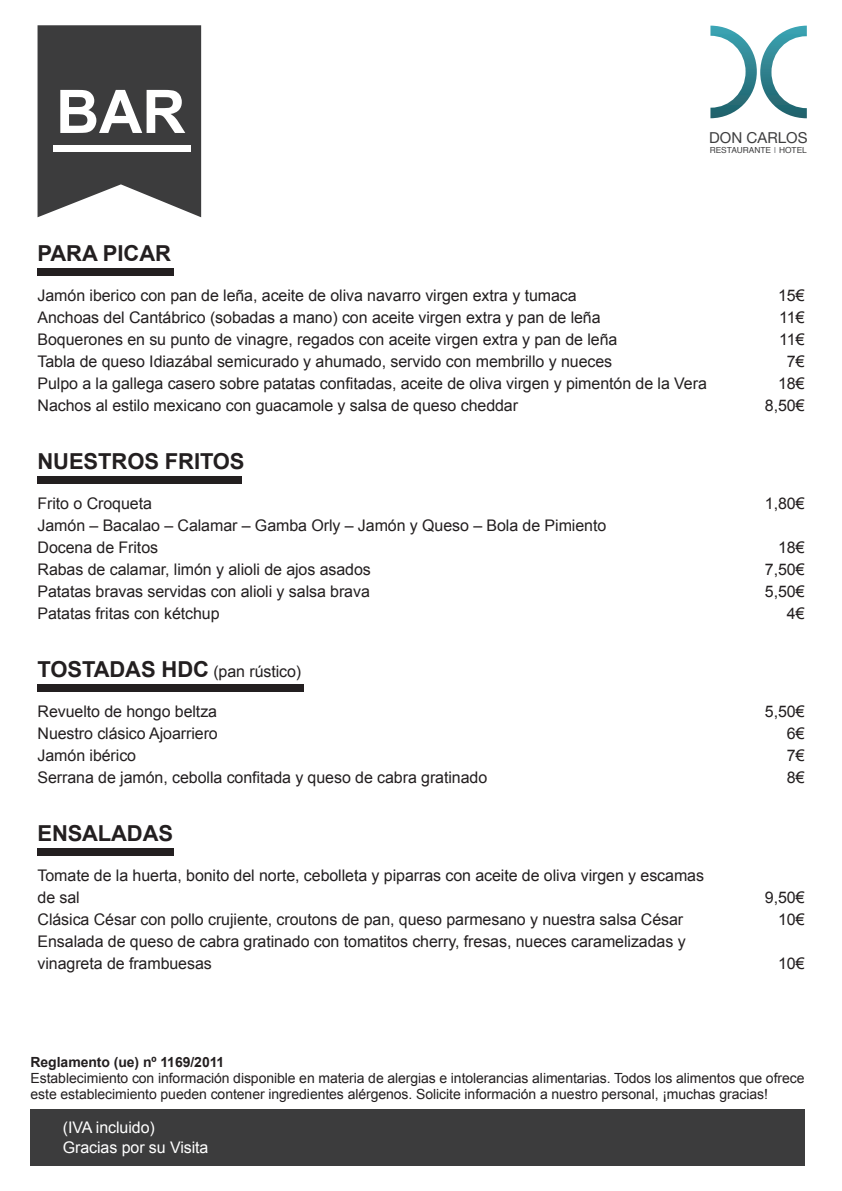
<style>
.page{position:relative;width:842px;height:1191px;background:#fff}
.page>*{position:absolute;margin:0;border:0;box-sizing:border-box;transform-origin:0 0}
.t1{font:700 60.2px "Arial";color:#fff}
.t2{font:700 22px "Arial";letter-spacing:-.005em;color:#231f20}
.t3{font:16px/22px "Arial";letter-spacing:-.005em;color:#231f20}
.t4{font:16px/20px "Arial";letter-spacing:-.005em;color:#fff}
.t5{font:15.2px "Helvetica Neue";color:#3e3e3f}
.t6{font:14px/16px "Arial";letter-spacing:-.005em;color:#231f20}
.t7{font:700 14px "Arial";letter-spacing:-.005em;color:#231f20}
.t8{font:8.4px "Helvetica";color:#3e3e3f}
.s1{color:#808285}
.s2{font-weight:700;font-size:22px}
</style>
<div class="page">
<svg style="left:38px;top:25px;width:163px;height:192px;background:#4d4d4e"></svg>
<div style="left:31px;top:1108px;width:774px;height:57px;background:#3c3c3d"></div>
<div style="left:53px;top:145px;width:138px;height:7px;background:#fff"></div>
<div style="left:38px;top:268px;width:136px;height:8px;background:#231f20"></div>
<div style="left:38px;top:684px;width:266px;height:8px;background:#231f20"></div>
<div style="left:38px;top:476px;width:204px;height:8px;background:#231f20"></div>
<div style="left:38px;top:848px;width:136px;height:8px;background:#231f20"></div>
<svg style="left:710px;top:26px;width:97px;height:92px"></svg>
<h1 class="t1" style="left:56px;top:78px;width:131px">BAR</h1>
<h2 class="t2" style="left:38px;top:241px;width:135px">PARA PICAR</h2>
<p class="t5" style="left:709px;top:128px;width:100px">DON CARLOS</p>
<p class="t8" style="left:710px;top:143px;width:99px">RESTAURANTE <span class="s1">I</span> HOTEL</p>
<p class="t3" style="left:38px;top:284px;width:671px">Jamón iberico con pan de leña, aceite de oliva navarro virgen extra y tumaca<br>Anchoas del Cantábrico (sobadas a mano) con aceite virgen extra y pan de leña<br>Boquerones en su punto de vinagre, regados con aceite virgen extra y pan de leña<br>Tabla de queso Idiazábal semicurado y ahumado, servido con membrillo y nueces<br>Pulpo a la gallega casero sobre patatas confitadas, aceite de oliva virgen y pimentón de la Vera Nachos al estilo mexicano con guacamole y salsa de queso cheddar</p>
<p class="t3" style="left:765px;top:284px;width:41px;text-align:right">15€<br>11€<br>11€<br>7€<br>18€<br>8,50€</p>
<h2 class="t2" style="left:38px;top:449px;width:209px">NUESTROS FRITOS</h2>
<p class="t3" style="left:38px;top:492px;width:570px">Frito o Croqueta<br>Jamón – Bacalao – Calamar – Gamba Orly – Jamón y Queso – Bola de Pimiento Docena de Fritos<br>Rabas de calamar, limón y alioli de ajos asados<br>Patatas bravas servidas con alioli y salsa brava<br>Patatas fritas con kétchup</p>
<p class="t3" style="left:765px;top:492px;width:41px">1,80€</p>
<p class="t3" style="left:765px;top:536px;width:41px;text-align:right">18€<br>7,50€<br>5,50€<br>4€</p>
<p class="t3" style="left:38px;top:661px;width:265px"><span class="s2">TOSTADAS HDC</span> (pan rústico)</p>
<p class="t3" style="left:38px;top:700px;width:451px">Revuelto de hongo beltza<br>Nuestro clásico Ajoarriero<br>Jamón ibérico<br>Serrana de jamón, cebolla confitada y queso de cabra gratinado</p>
<p class="t3" style="left:787px;top:700px;width:19px;text-align:justify;text-indent:-22px">5,50€ 6€ 7€ 8€</p>
<h2 class="t2" style="left:38px;top:821px;width:137px">ENSALADAS</h2>
<p class="t3" style="left:38px;top:864px;width:668px">Tomate de la huerta, bonito del norte, cebolleta y piparras con aceite de oliva virgen y escamas de sal<br>Clásica César con pollo crujiente, croutons de pan, queso parmesano y nuestra salsa César Ensalada de queso de cabra gratinado con tomatitos cherry, fresas, nueces caramelizadas y vinagreta de frambuesas</p>
<p class="t3" style="left:765px;top:886px;width:41px;text-align:right">9,50€<br>10€</p>
<p class="t3" style="left:778px;top:952px;width:28px">10€</p>
<p class="t7" style="left:31px;top:1053px;width:195px">Reglamento (ue) nº 1169/2011</p>
<p class="t6" style="left:31px;top:1069px;width:775px">Establecimiento con información disponible en materia de alergias e intolerancias alimentarias. Todos los alimentos que ofrece este establecimiento pueden contener ingredientes alérgenos. Solicite información a nuestro personal, ¡muchas gracias!</p>
<p class="t4" style="left:63px;top:1117px;width:147px">(IVA incluido)<br>Gracias por su Visita</p>
</div>
